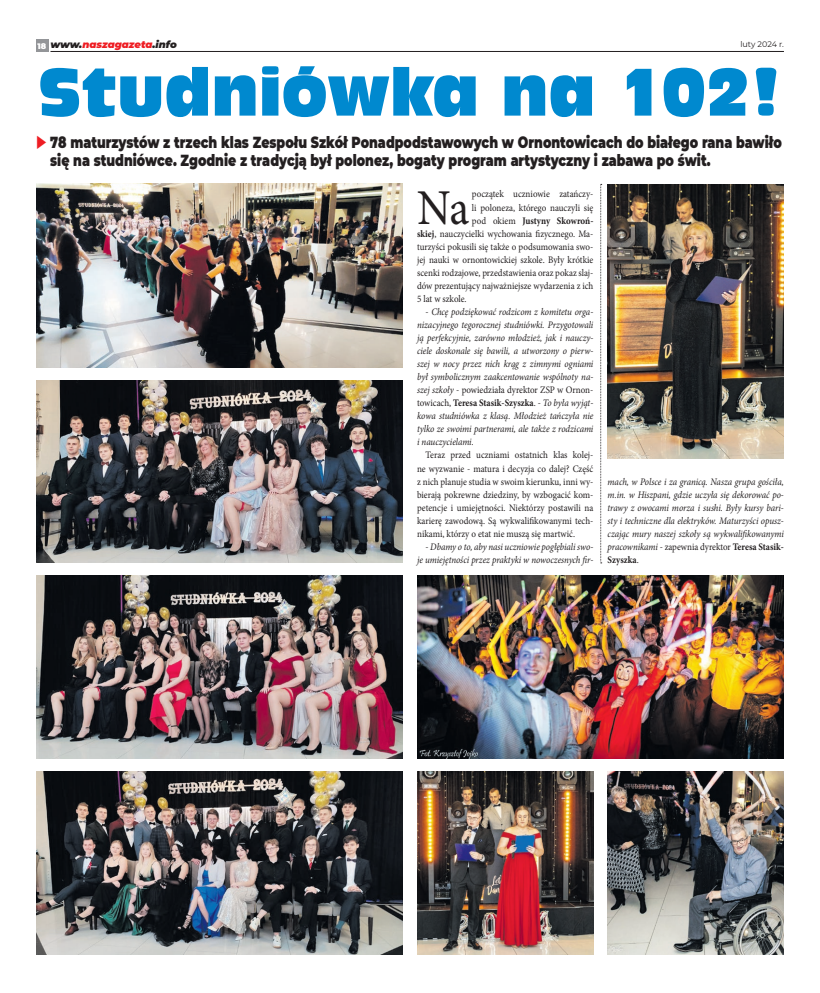
<style>
.page{position:relative;width:820px;height:993px;background:#fff}
.page>*{position:absolute;margin:0;border:0;box-sizing:border-box;transform-origin:0 0}
.tytul_maly{font:62.5px "Incised 901 Ct EU";color:#0089cf;scale:.96 1}
.Tekst{font:50.1px "Minion Pro";color:#231f20;scale:.9 1}
.Tekst-2{font:900 16px/18px "Montserrat";color:#231f20;scale:.78 1}
.Tekst-3{font:italic 10px/13px "Minion Pro";letter-spacing:-.005em;color:#231f20;text-align:justify;scale:.9 1}
.Tekst-4{font:10px/13px "Minion Pro";color:#231f20;text-align:justify;scale:.9 1}
.Tekst-5{font:700 10px "Minion Pro";letter-spacing:-.005em;color:#231f20;scale:.9 1}
.tekst{font:italic 900 10px "Montserrat";color:#ee1d23}
.t1{font:8px "Montserrat";letter-spacing:-.005em;color:#231f20}
.tekst-2{font:900 8px "Montserrat";color:#fff}
.s1{color:#231f20}
.s2{color:#ee1d23}
.s3{font-weight:400}
.s4{font-weight:700}
.s5{font-style:normal}
.s6{font-weight:700;font-style:normal}
</style>
<div class="page">
<div style="left:36px;top:40px;width:12px;height:12px;background:#939598"></div>
<hr style="left:50px;top:51px;width:733px;height:1px;background:#231f20">
<img style="left:417px;top:771px;width:176px;height:183px">
<img style="left:607px;top:184px;width:176px;height:274px">
<img style="left:607px;top:771px;width:176px;height:183px">
<img style="left:36px;top:575px;width:367px;height:183px">
<img style="left:36px;top:380px;width:367px;height:182px">
<img style="left:36px;top:771px;width:367px;height:183px">
<img style="left:36px;top:183px;width:367px;height:184px">
<img style="left:417px;top:575px;width:366px;height:183px">
<svg style="left:600px;top:184px;width:1px;height:379px"></svg>
<p class="tekst-2" style="left:38px;top:40px;width:10px">18</p>
<p class="tekst" style="left:50px;top:37px;width:128px"><span class="s1">www.</span>naszagazeta<span class="s1">.info</span></p>
<p class="t1" style="left:740px;top:39px;width:45px">luty 2024 r.</p>
<p class="tytul_maly" style="left:38px;top:54px;width:776px">Studniówka na 102!</p>
<p class="Tekst-2" style="left:50px;top:132px;width:939px;text-indent:-14px"><span class="s2">◆</span> 78 maturzystów z trzech klas Zespołu Szkół Ponadpodstawowych w Ornontowicach do białego rana bawiło się na studniówce. Zgodnie z tradycją był polonez, bogaty program artystyczny i zabawa po świt.</p>
<p class="Tekst" style="left:417px;top:174px;width:59px">Na</p>
<p class="Tekst-4" style="left:472px;top:188px;width:136px">początek uczniowie zatańczy-</p>
<p class="Tekst-4" style="left:472px;top:201px;width:136px">li poloneza, którego nauczyli się</p>
<p class="Tekst-5" style="left:472px;top:213px;width:136px"><span class="s3">pod okiem</span> Justyny Skowroń-</p>
<p class="Tekst-4" style="left:417px;top:227px;width:197px"><span class="s4">skiej</span>, nauczycielki wychowania fizycznego. Ma-</p>
<p class="Tekst-4" style="left:417px;top:240px;width:197px">turzyści pokusili się także o podsumowania swo-</p>
<p class="Tekst-4" style="left:417px;top:253px;width:197px">jej nauki w ornontowickiej szkole. Były krótkie</p>
<p class="Tekst-4" style="left:417px;top:266px;width:197px">scenki rodzajowe, przedstawienia oraz pokaz slaj-</p>
<p class="Tekst-4" style="left:417px;top:279px;width:197px">dów prezentujący najważniejsze wydarzenia z ich</p>
<p class="Tekst-4" style="left:417px;top:292px;width:57px">5 lat w szkole.</p>
<p class="Tekst-3" style="left:417px;top:305px;width:197px;text-indent:9px">- Chcę podziękować rodzicom z komitetu orga&shy;nizacyjnego tegorocznej studniówki. Przygotowali ją perfekcyjnie, zarówno młodzież, jak i nauczy&shy;ciele doskonale się bawili, a utworzony o pierw&shy;szej w nocy przez nich krąg z zimnymi ogniami był symbolicznym zaakcentowanie wspólnoty na&shy;szej szkoły <span class="s5">- powiedziała dyrektor ZSP w Ornon&shy;towicach,</span> <span class="s6">Teresa Stasik-Szyszka</span><span class="s5">.</span> - To była wyjąt&shy;kowa studniówka z klasą. Młodzież tańczyła nie tylko ze swoimi partnerami, ale także z rodzicami i nauczycielami.</p>
<p class="Tekst-4" style="left:417px;top:448px;width:197px;text-indent:9px">Teraz przed uczniami ostatnich klas kolej&shy;ne wyzwanie - matura i decyzja co dalej? Część z nich planuje studia w swoim kierunku, inni wy&shy;bierają pokrewne dziedziny, by wzbogacić kom&shy;petencje i umiejętności. Niektórzy postawili na karierę zawodową. Są wykwalifikowanymi tech&shy;nikami, którzy o etat nie muszą się martwić.</p>
<p class="Tekst-3" style="left:417px;top:540px;width:197px;text-align:right">- Dbamy o to, aby nasi uczniowie pogłębiali swo-<br>je umiejętności przez praktyki w nowoczesnych fir-</p>
<p class="Tekst-3" style="left:607px;top:474px;width:197px">mach, w Polsce i za granicą. Nasza grupa gościła, m.in. w Hiszpani, gdzie uczyła się dekorować po&shy;trawy z owocami morza i sushi. Były kursy bari&shy;sty i techniczne dla elektryków. Maturzyści opusz&shy;czając mury naszej szkoły są wykwalifikowanymi pracownikami <span class="s5">- zapewnia dyrektor</span> <span class="s6">Teresa Stasik-Szyszka</span><span class="s5">.</span></p>
</div>
